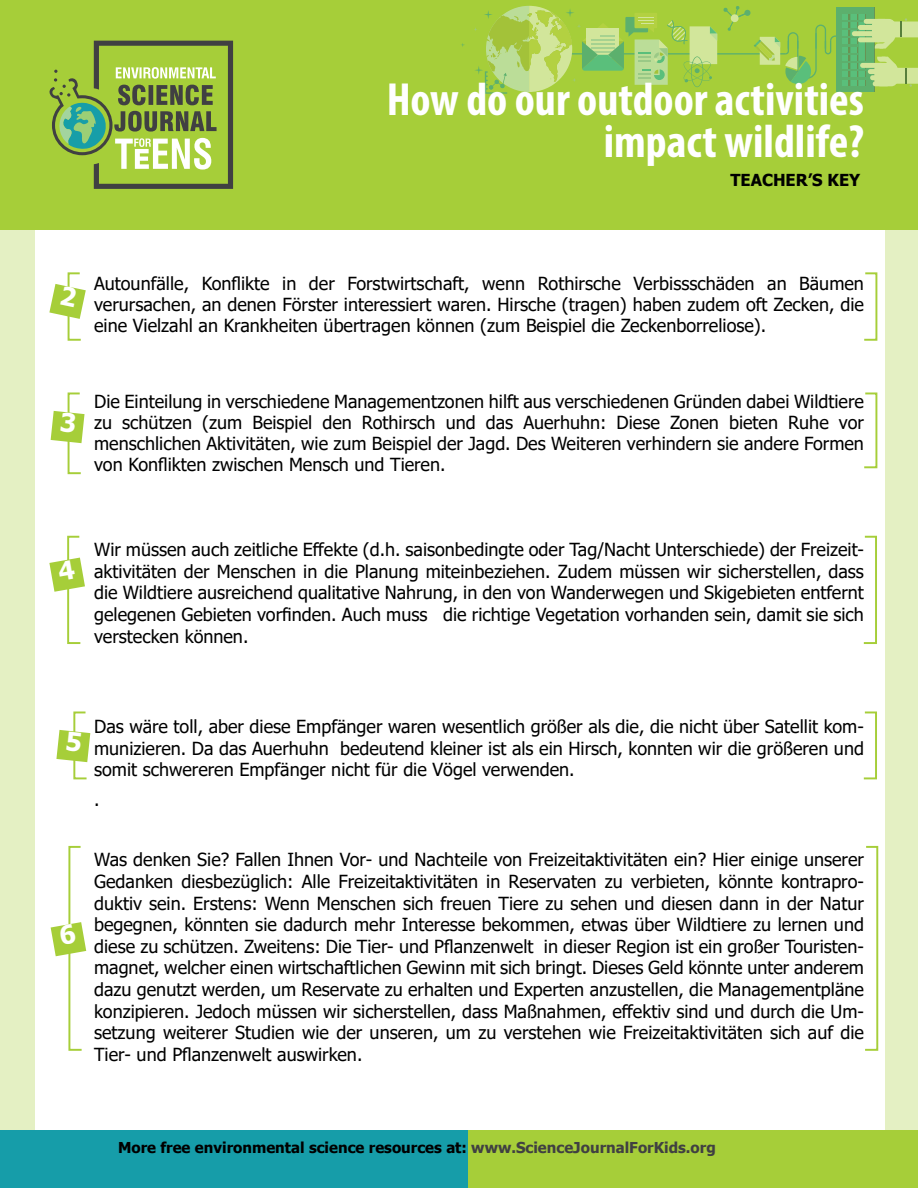
<style>
.page{position:relative;width:918px;height:1188px;background:#e4f0c3}
.page>*{position:absolute;margin:0;border:0;box-sizing:border-box;transform-origin:0 0}
.t1{font:700 condensed 46.65px/42px "Myriad Pro";color:#fff;text-align:right}
.t2{font:18px/21.6px "Tahoma";color:#000;text-align:justify}
.t3{font:700 16.5px "Tahoma";color:#000}
.t4{font:700 15px "Tahoma";color:#000}
.s1{color:#404042}
</style>
<div class="page">
<div style="left:35px;top:230px;width:849px;height:911px;background:#fff"></div>
<div style="left:0;top:0;width:918px;height:230px;background:#a6ce39"></div>
<div style="left:452px;top:1130px;width:466px;height:58px;background:#a6ce39"></div>
<div style="left:0;top:1130px;width:468px;height:58px;background:#169da9"></div>
<svg style="left:49px;top:41px;width:184px;height:148px"></svg>
<svg style="left:864px;top:272px;width:14px;height:69px"></svg>
<svg style="left:864px;top:392px;width:14px;height:77px"></svg>
<svg style="left:863px;top:711px;width:14px;height:69px"></svg>
<svg style="left:863px;top:535px;width:14px;height:109px"></svg>
<svg style="left:865px;top:845px;width:14px;height:206px"></svg>
<div style="left:836px;top:7px;width:38px;height:85px;background:#5cb06d"></div>
<div style="left:868px;top:69px;width:23px;height:5px;background:#d2e69b;border-radius:2px"></div>
<div style="left:874px;top:63px;width:24px;height:23px;background:#d2e69b;border-radius:6px"></div>
<div style="left:873px;top:81px;width:16px;height:5px;background:#d2e69b;border-radius:2px"></div>
<div style="left:870px;top:75px;width:23px;height:5px;background:#d2e69b;border-radius:2px"></div>
<div style="left:860px;top:63px;width:23px;height:5px;background:#d2e69b;border-radius:2px"></div>
<div style="left:872px;top:19px;width:23px;height:23px;background:#d2e69b;border-radius:6px"></div>
<div style="left:864px;top:19px;width:23px;height:5px;background:#d2e69b;border-radius:2px"></div>
<div style="left:858px;top:25px;width:23px;height:5px;background:#d2e69b;border-radius:2px"></div>
<div style="left:858px;top:37px;width:23px;height:5px;background:#d2e69b;border-radius:2px"></div>
<div style="left:852px;top:31px;width:23px;height:5px;background:#d2e69b;border-radius:2px"></div>
<svg style="left:877px;top:57px;width:41px;height:30px"></svg>
<svg style="left:875px;top:18px;width:43px;height:31px"></svg>
<svg style="left:474px;top:6px;width:392px;height:88px"></svg>
<svg style="left:49px;top:272px;width:37px;height:69px"></svg>
<svg style="left:49px;top:535px;width:36px;height:109px"></svg>
<svg style="left:51px;top:845px;width:35px;height:206px"></svg>
<svg style="left:51px;top:392px;width:34px;height:83px"></svg>
<svg style="left:56px;top:711px;width:34px;height:69px"></svg>
<h1 class="t1" style="left:387px;top:77px;width:479px">How do our outdoor activities impact wildlife?</h1>
<p class="t3" style="left:730px;top:168px;width:131px">TEACHER’S KEY</p>
<p class="t2" style="left:94px;top:274px;width:771px;line-height:21px">Autounfälle, Konflikte in der Forstwirtschaft, wenn Rothirsche Verbissschäden an Bäumen verursachen, an denen Förster interessiert waren. Hirsche (tragen) haben zudem oft Zecken, die eine Vielzahl an Krankheiten übertragen können (zum Beispiel die Zeckenborreliose).</p>
<p class="t2" style="left:94px;top:392px;width:771px;line-height:21px">Die Einteilung in verschiedene Managementzonen hilft aus verschiedenen Gründen dabei Wildtiere zu schützen (zum Beispiel den Rothirsch und das Auerhuhn: Diese Zonen bieten Ruhe vor menschlichen Aktivitäten, wie zum Beispiel der Jagd. Des Weiteren verhindern sie andere Formen von Konflikten zwischen Mensch und Tieren.</p>
<p class="t2" style="left:94px;top:540px;width:771px">Wir müssen auch zeitliche Effekte (d.h. saisonbedingte oder Tag/Nacht Unterschiede) der Freizeit&shy;aktivitäten der Menschen in die Planung miteinbeziehen. Zudem müssen wir sicherstellen, dass die Wildtiere ausreichend qualitative Nahrung, in den von Wanderwegen und Skigebieten entfernt gelegenen Gebieten vorfinden. Auch muss die richtige Vegetation vorhanden sein, damit sie sich verstecken können.</p>
<p class="t2" style="left:94px;top:717px;width:771px">Das wäre toll, aber diese Empfänger waren wesentlich größer als die, die nicht über Satellit kom&shy;munizieren. Da das Auerhuhn bedeutend kleiner ist als ein Hirsch, konnten wir die größeren und somit schwereren Empfänger nicht für die Vögel verwenden.</p>
<p class="t2" style="left:94px;top:790px;width:7px">.</p>
<p class="t2" style="left:94px;top:850px;width:771px">Was denken Sie? Fallen Ihnen Vor- und Nachteile von Freizeitaktivitäten ein? Hier einige unserer Gedanken diesbezüglich: Alle Freizeitaktivitäten in Reservaten zu verbieten, könnte kontrapro&shy;duktiv sein. Erstens: Wenn Menschen sich freuen Tiere zu sehen und diesen dann in der Natur begegnen, könnten sie dadurch mehr Interesse bekommen, etwas über Wildtiere zu lernen und diese zu schützen. Zweitens: Die Tier- und Pflanzenwelt in dieser Region ist ein großer Touristen&shy;magnet, welcher einen wirtschaftlichen Gewinn mit sich bringt. Dieses Geld könnte unter anderem dazu genutzt werden, um Reservate zu erhalten und Experten anzustellen, die Managementpläne konzipieren. Jedoch müssen wir sicherstellen, dass Maßnahmen, effektiv sind und durch die Um&shy;setzung weiterer Studien wie der unseren, um zu verstehen wie Freizeitaktivitäten sich auf die Tier- und Pflanzenwelt auswirken.</p>
<p class="t4" style="left:118px;top:1137px;width:599px">Мore free environmental science resources аt: <span class="s1">www.ScienceJournalForKids.org</span></p>
</div>
